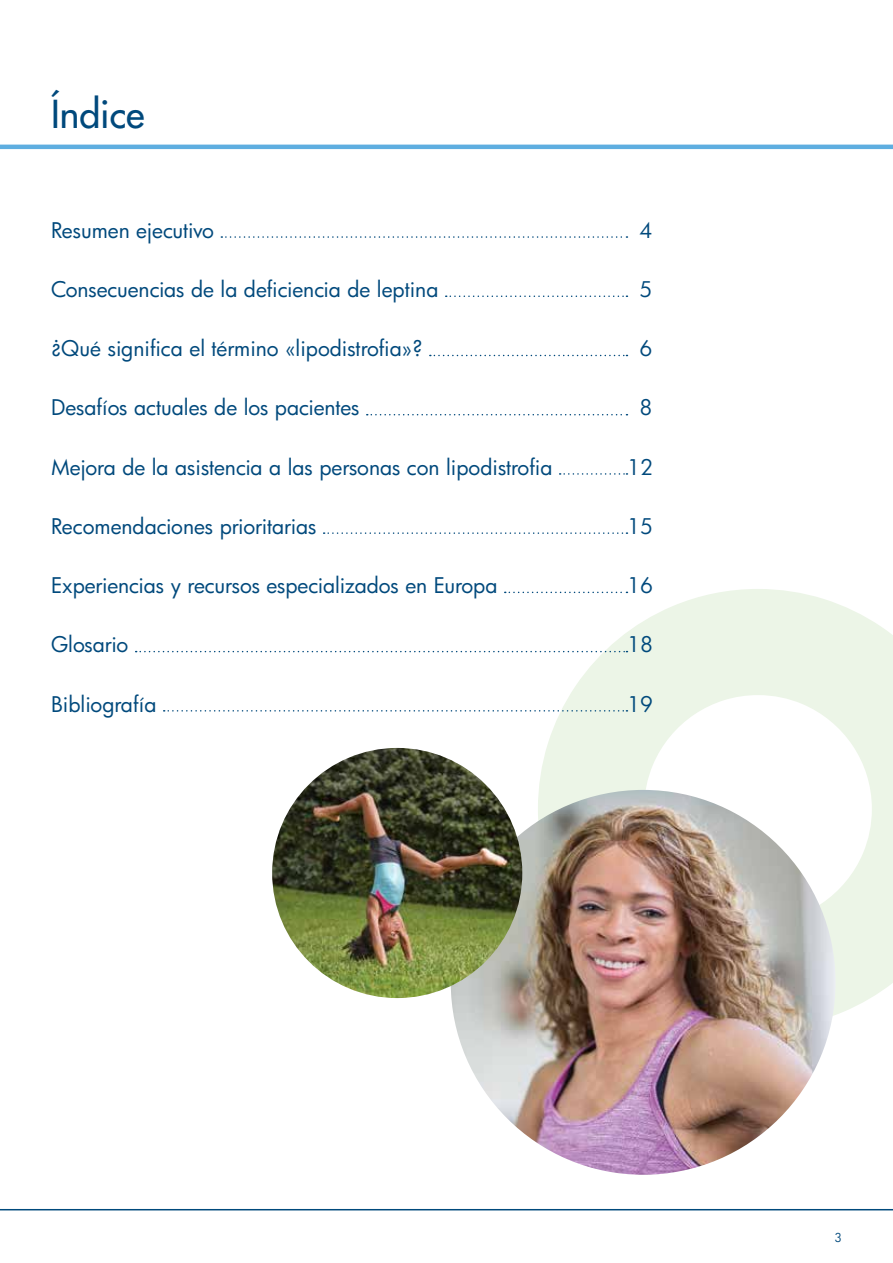
<style>
.page{position:relative;width:893px;height:1263px;background:#fff}
.page>*{position:absolute;margin:0;border:0;box-sizing:border-box;transform-origin:0 0}
.t1{font:37.5px "Futura";color:#00497c}
.t2{font:21px "Futura";color:#00497c}
.t3{font:12px "Futura";color:#00497c}
</style>
<div class="page">
<svg style="left:538px;top:589px;width:355px;height:427px;fill:#ecf5e7"></svg>
<hr style="left:0;top:145px;width:893px;height:4px;background:#5eaee0">
<hr style="left:0;top:1209px;width:893px;height:1px;background:#00497c">
<img style="left:451px;top:790px;width:385px;height:385px;border-radius:192px">
<img style="left:272px;top:748px;width:250px;height:250px;border-radius:125px">
<svg style="left:221px;top:236px;width:406px;height:2px"></svg>
<svg style="left:446px;top:295px;width:181px;height:2px"></svg>
<svg style="left:430px;top:355px;width:197px;height:1px"></svg>
<svg style="left:367px;top:414px;width:260px;height:1px"></svg>
<svg style="left:560px;top:473px;width:67px;height:2px"></svg>
<svg style="left:324px;top:532px;width:303px;height:2px"></svg>
<svg style="left:505px;top:592px;width:122px;height:1px"></svg>
<svg style="left:136px;top:651px;width:491px;height:1px"></svg>
<svg style="left:164px;top:710px;width:463px;height:1px"></svg>
<h1 class="t1" style="left:51px;top:90px;width:95px">Índice</h1>
<p class="t2" style="left:51px;top:216px;width:165px">Resumen ejecutivo</p>
<p class="t2" style="left:640px;top:216px;width:14px">4</p>
<p class="t2" style="left:51px;top:275px;width:389px">Consecuencias de la deficiencia de leptina</p>
<p class="t2" style="left:640px;top:275px;width:14px">5</p>
<p class="t2" style="left:51px;top:334px;width:373px">¿Qué significa el término «lipodistrofia»?</p>
<p class="t2" style="left:640px;top:334px;width:14px">6</p>
<p class="t2" style="left:51px;top:394px;width:310px">Desafíos actuales de los pacientes</p>
<p class="t2" style="left:640px;top:394px;width:14px">8</p>
<p class="t2" style="left:51px;top:453px;width:503px">Mejora de la asistencia a las personas con lipodistrofia</p>
<p class="t2" style="left:627px;top:453px;width:27px">12</p>
<p class="t2" style="left:51px;top:512px;width:267px">Recomendaciones prioritarias</p>
<p class="t2" style="left:627px;top:512px;width:27px">15</p>
<p class="t2" style="left:51px;top:571px;width:448px">Experiencias y recursos especializados en Europa</p>
<p class="t2" style="left:627px;top:571px;width:27px">16</p>
<p class="t2" style="left:51px;top:631px;width:79px">Glosario</p>
<p class="t2" style="left:627px;top:630px;width:27px">18</p>
<p class="t2" style="left:51px;top:690px;width:107px">Bibliografía</p>
<p class="t2" style="left:627px;top:690px;width:27px">19</p>
<p class="t3" style="left:834px;top:1230px;width:9px">3</p>
</div>
